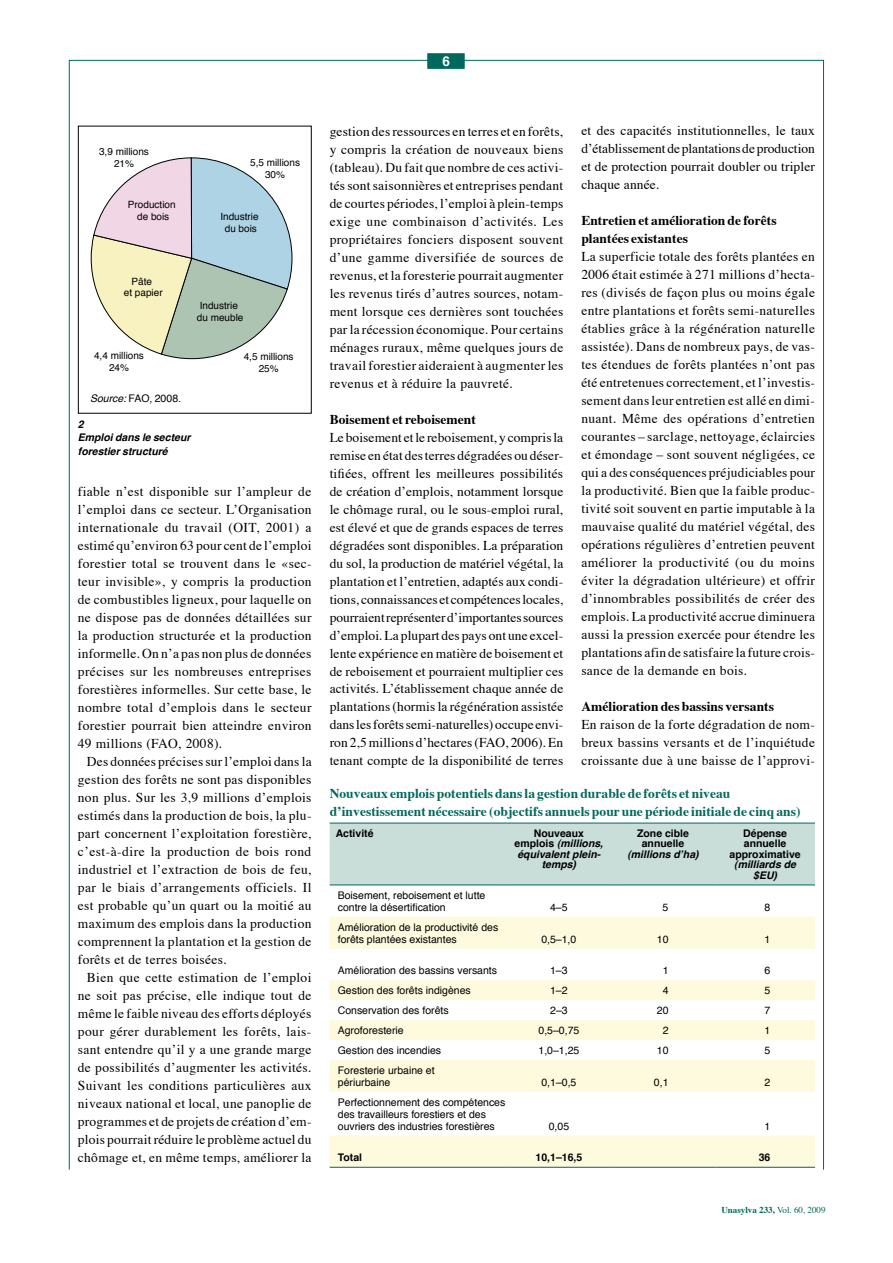
<style>
.page{position:relative;width:893px;height:1263px;background:#fff}
.page>*{position:absolute;margin:0;border:0;box-sizing:border-box;transform-origin:0 0}
.t1{font:13.5px/18px "Times";letter-spacing:.025em;color:#000;text-align:justify}
.t2{font:700 13.5px/18px "Times";letter-spacing:.005em;color:#00685c}
.t3{font:700 13.5px/18px "Times";letter-spacing:.005em;color:#000}
.t4{font:700 13.5px "Helvetica";color:#fff}
.t5{font:10.5px/12px "Helvetica";color:#000}
.t6{font:italic 700 10.5px/10.5px "Helvetica";color:#000;text-align:center}
.t7{font:700 10.5px/10.5px "Helvetica";color:#000;text-align:center}
.t8{font:10.05px/12px "Helvetica";color:#000;text-align:center}
.t9{font:700 9px "Times";color:#00685c}
.s1{font-style:italic}
.s2{font-style:normal}
.s3{font-weight:400}
</style>
<div class="page">
<div style="left:428px;top:54px;width:36px;height:15px;background:#00685c;border:1px solid #00685c"></div>
<div style="left:78px;top:126px;width:234px;height:288px;border:1px solid #000"></div>
<svg style="left:91px;top:158px;width:201px;height:201px"></svg>
<div style="left:330px;top:824px;width:485px;height:60px;background:#c9ded9"></div>
<svg style="left:330px;top:917px;width:485px;height:250px;fill:#fdfade"></svg>
<hr style="left:330px;top:823px;width:177px;height:1px;background:#00685c">
<hr style="left:507px;top:823px;width:104px;height:1px;background:#00685c">
<hr style="left:611px;top:823px;width:104px;height:1px;background:#00685c">
<hr style="left:715px;top:823px;width:100px;height:1px;background:#00685c">
<hr style="left:330px;top:1167px;width:177px;height:1px;background:#00685c">
<hr style="left:507px;top:1167px;width:104px;height:1px;background:#00685c">
<hr style="left:611px;top:1167px;width:104px;height:1px;background:#00685c">
<hr style="left:715px;top:1167px;width:100px;height:1px;background:#00685c">
<hr style="left:330px;top:884px;width:177px;height:1px;background:#00685c">
<hr style="left:507px;top:884px;width:104px;height:1px;background:#00685c">
<hr style="left:611px;top:884px;width:104px;height:1px;background:#00685c">
<hr style="left:715px;top:884px;width:100px;height:1px;background:#00685c">
<p class="t4" style="left:442px;top:50px;width:9px">6</p>
<p class="t8" style="left:99px;top:146px;width:51px">3,9 millions<br>21%</p>
<p class="t8" style="left:128px;top:199px;width:49px">Production de bois</p>
<p class="t8" style="left:250px;top:157px;width:51px">5,5 millions<br>30%</p>
<p class="t8" style="left:220px;top:211px;width:40px">Industrie du bois</p>
<p class="t8" style="left:124px;top:275px;width:40px">Pâte<br>et papier</p>
<p class="t8" style="left:94px;top:350px;width:51px">4,4 millions<br>24%</p>
<p class="t5" style="left:90px;top:393px;width:93px"><span class="s1">Source:</span> FAO, 2008.</p>
<p class="t8" style="left:197px;top:299px;width:48px;text-align:left">Industrie du meuble</p>
<p class="t8" style="left:244px;top:351px;width:51px">4,5 millions<br>25%</p>
<p class="t6" style="left:78px;top:417px;width:114px;line-height:13.5px;text-align:left">2<br>Emploi dans le secteur forestier structuré</p>
<p class="t1" style="left:78px;top:483px;width:235px">fiable n’est disponible sur l’ampleur de l’emploi dans ce secteur. L’Organisation internationale du travail (OIT, 2001) a estimé qu’environ 63 pour cent de l’emploi forestier total se trouvent dans le «sec&shy;teur invisible», y compris la production de combustibles ligneux, pour laquelle on ne dispose pas de données détaillées sur la production structurée et la production informelle. On n’a pas non plus de données précises sur les nombreuses entreprises forestières informelles. Sur cette base, le nombre total d’emplois dans le secteur forestier pourrait bien atteindre environ 49 millions (FAO, 2008).</p>
<p class="t1" style="left:78px;top:753px;width:235px;text-indent:9px">Des données précises sur l’emploi dans la gestion des forêts ne sont pas disponibles non plus. Sur les 3,9 millions d’emplois estimés dans la production de bois, la plu&shy;part concernent l’exploitation forestière, c’est-à-dire la production de bois rond industriel et l’extraction de bois de feu, par le biais d’arrangements officiels. Il est probable qu’un quart ou la moitié au maximum des emplois dans la production comprennent la plantation et la gestion de forêts et de terres boisées.</p>
<p class="t1" style="left:78px;top:969px;width:235px;text-indent:9px">Bien que cette estimation de l’emploi ne soit pas précise, elle indique tout de même le faible niveau des efforts déployés pour gérer durablement les forêts, lais&shy;sant entendre qu’il y a une grande marge de possibilités d’augmenter les activités.<br>Suivant les conditions particulières aux niveaux national et local, une panoplie de programmes et de projets de création d’em&shy;plois pourrait réduire le problème actuel du chômage et, en même temps, améliorer la</p>
<p class="t1" style="left:330px;top:123px;width:235px">gestion des ressources en terres et en forêts, y compris la création de nouveaux biens (tableau). Du fait que nombre de ces activi&shy;tés sont saisonnières et entreprises pendant de courtes périodes, l’emploi à plein-temps exige une combinaison d’activités. Les propriétaires fonciers disposent souvent d’une gamme diversifiée de sources de revenus, et la foresterie pourrait augmenter les revenus tirés d’autres sources, notam&shy;ment lorsque ces dernières sont touchées par la récession économique. Pour certains ménages ruraux, même quelques jours de travail forestier aideraient à augmenter les revenus et à réduire la pauvreté.</p>
<p class="t3" style="left:330px;top:410px;width:148px">Boisement et reboisement</p>
<p class="t1" style="left:330px;top:429px;width:235px">Le boisement et le reboisement, y compris la remise en état des terres dégradées ou déser&shy;tifiées, offrent les meilleures possibilités de création d’emplois, notamment lorsque le chômage rural, ou le sous-emploi rural, est élevé et que de grands espaces de terres dégradées sont disponibles. La préparation du sol, la production de matériel végétal, la plantation et l’entretien, adaptés aux condi&shy;tions, connaissances et compétences locales, pourraient représenter d’importantes sources d’emploi. La plupart des pays ont une excel&shy;lente expérience en matière de boisement et de reboisement et pourraient multiplier ces activités. L’établissement chaque année de plantations (hormis la régénération assistée dans les forêts semi-naturelles) occupe envi&shy;ron 2,5 millions d’hectares (FAO, 2006). En tenant compte de la disponibilité de terres</p>
<p class="t1" style="left:581px;top:123px;width:235px">et des capacités institutionnelles, le taux d’établissement de plantations de production et de protection pourrait doubler ou tripler chaque année.</p>
<p class="t3" style="left:581px;top:212px;width:197px">Entretien et amélioration de forêts plantées existantes</p>
<p class="t1" style="left:581px;top:249px;width:235px">La superficie totale des forêts plantées en 2006 était estimée à 271 millions d’hecta&shy;res (divisés de façon plus ou moins égale entre plantations et forêts semi-naturelles établies grâce à la régénération naturelle assistée). Dans de nombreux pays, de vas&shy;tes étendues de forêts plantées n’ont pas été entretenues correctement, et l’investis&shy;sement dans leur entretien est allé en dimi&shy;nuant. Même des opérations d’entretien courantes – sarclage, nettoyage, éclaircies et émondage – sont souvent négligées, ce qui a des conséquences préjudiciables pour la productivité. Bien que la faible produc&shy;tivité soit souvent en partie imputable à la mauvaise qualité du matériel végétal, des opérations régulières d’entretien peuvent améliorer la productivité (ou du moins éviter la dégradation ultérieure) et offrir d’innombrables possibilités de créer des emplois. La productivité accrue diminuera aussi la pression exercée pour étendre les plantations afin de satisfaire la future crois&shy;sance de la demande en bois.</p>
<p class="t3" style="left:581px;top:698px;width:194px">Amélioration des bassins versants</p>
<p class="t1" style="left:581px;top:717px;width:235px">En raison de la forte dégradation de nom&shy;breux bassins versants et de l’inquiétude croissante due à une baisse de l’approvi-</p>
<p class="t2" style="left:330px;top:785px;width:472px">Nouveaux emplois potentiels dans la gestion durable de forêts et niveau d’investissement nécessaire (objectifs annuels pour une période initiale de cinq ans)</p>
<p class="t7" style="left:336px;top:828px;width:39px">Activité</p>
<p class="t6" style="left:514px;top:828px;width:90px"><span class="s2">Nouveaux emplois</span> (millions, équivalent plein&shy;temps)</p>
<p class="t7" style="left:637px;top:828px;width:53px">Zone cible annuelle</p>
<p class="t7" style="left:729px;top:828px;width:73px">Dépense annuelle approximative</p>
<p class="t6" style="left:734px;top:859px;width:63px">(milliards de $EU)</p>
<p class="t6" style="left:627px;top:849px;width:73px">(millions d’ha)</p>
<p class="t5" style="left:338px;top:889px;width:149px">Boisement, reboisement et lutte contre la désertification</p>
<p class="t5" style="left:338px;top:921px;width:162px">Amélioration de la productivité des forêts plantées existantes</p>
<p class="t5" style="left:550px;top:901px;width:19px">4–5</p>
<p class="t5" style="left:663px;top:901px;width:7px">5</p>
<p class="t5" style="left:764px;top:901px;width:7px">8</p>
<p class="t5" style="left:541px;top:933px;width:37px">0,5–1,0</p>
<p class="t5" style="left:657px;top:933px;width:13px">10</p>
<p class="t5" style="left:764px;top:933px;width:7px">1</p>
<p class="t5" style="left:338px;top:965px;width:161px">Amélioration des bassins versants</p>
<p class="t5" style="left:550px;top:965px;width:19px">1–3</p>
<p class="t5" style="left:663px;top:965px;width:7px">1</p>
<p class="t5" style="left:764px;top:965px;width:7px">6</p>
<p class="t5" style="left:338px;top:985px;width:135px">Gestion des forêts indigènes</p>
<p class="t5" style="left:550px;top:985px;width:19px">1–2</p>
<p class="t5" style="left:663px;top:985px;width:7px">4</p>
<p class="t5" style="left:764px;top:985px;width:7px">5</p>
<p class="t5" style="left:338px;top:1005px;width:112px">Conservation des forêts</p>
<p class="t5" style="left:550px;top:1005px;width:19px">2–3</p>
<p class="t5" style="left:657px;top:1005px;width:13px">20</p>
<p class="t5" style="left:765px;top:1005px;width:7px">7</p>
<p class="t5" style="left:338px;top:1025px;width:67px">Agroforesterie</p>
<p class="t5" style="left:538px;top:1025px;width:42px">0,5–0,75</p>
<p class="t5" style="left:663px;top:1025px;width:7px">2</p>
<p class="t5" style="left:765px;top:1025px;width:7px">1</p>
<p class="t5" style="left:338px;top:1044px;width:105px">Gestion des incendies</p>
<p class="t5" style="left:538px;top:1044px;width:42px">1,0–1,25</p>
<p class="t5" style="left:657px;top:1044px;width:13px">10</p>
<p class="t5" style="left:765px;top:1044px;width:7px">5</p>
<p class="t5" style="left:338px;top:1064px;width:98px">Foresterie urbaine et périurbaine</p>
<p class="t5" style="left:541px;top:1076px;width:37px">0,1–0,5</p>
<p class="t5" style="left:654px;top:1076px;width:16px">0,1</p>
<p class="t5" style="left:765px;top:1076px;width:7px">2</p>
<p class="t5" style="left:338px;top:1096px;width:169px">Perfectionnement des compétences des travailleurs forestiers et des ouvriers des industries forestières</p>
<p class="t5" style="left:549px;top:1120px;width:22px">0,05</p>
<p class="t5" style="left:765px;top:1120px;width:7px">1</p>
<p class="t7" style="left:338px;top:1152px;width:26px">Total</p>
<p class="t7" style="left:536px;top:1152px;width:48px">10,1–16,5</p>
<p class="t7" style="left:759px;top:1152px;width:13px">36</p>
<p class="t9" style="left:721px;top:1204px;width:106px">Unasylva 233, <span class="s3">Vol. 60, 2009</span></p>
</div>
